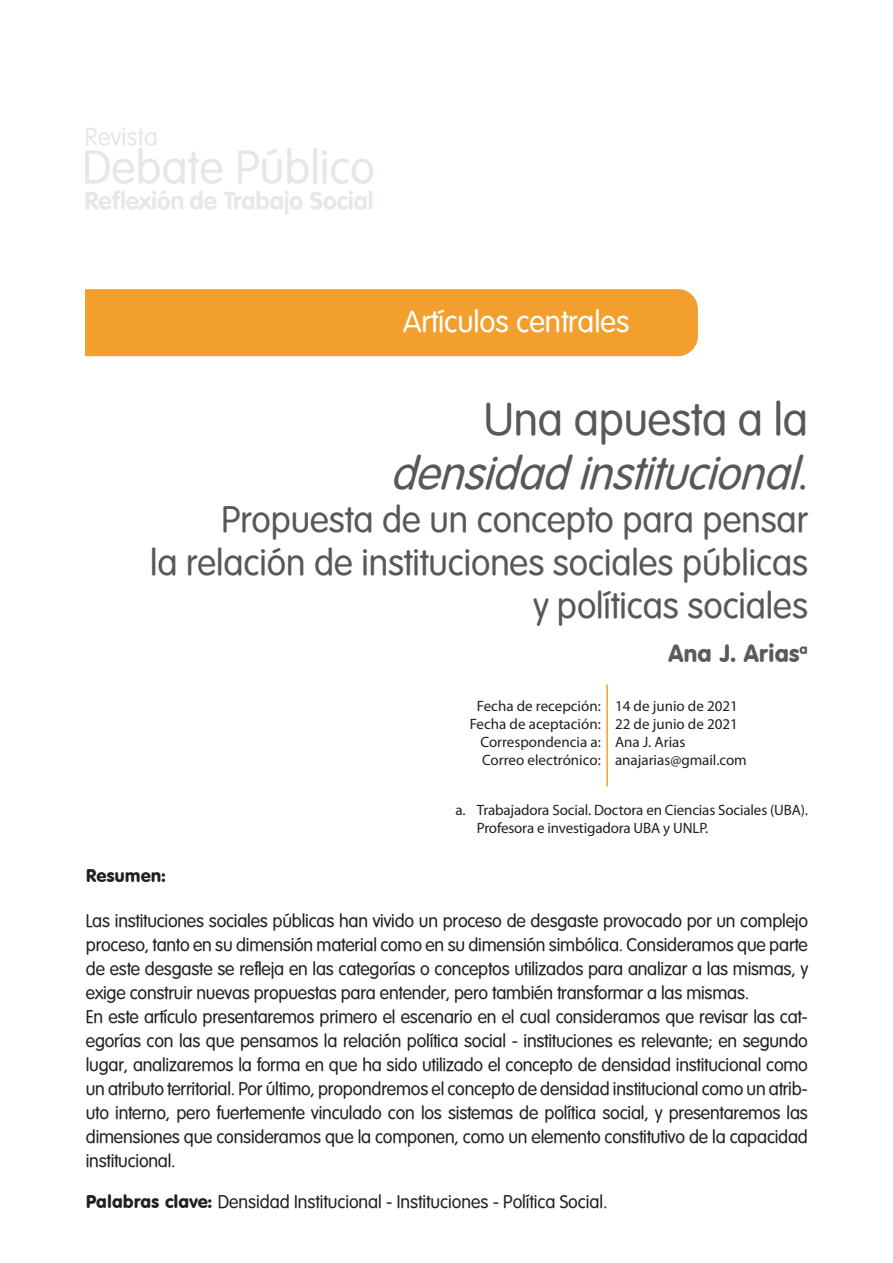
<style>
.page{position:relative;width:893px;height:1263px;background:#fff}
.page>*{position:absolute;margin:0;border:0;box-sizing:border-box;transform-origin:0 0}
.t1{font:italic 45px "VAG Rounded Lt Normal";color:#57585a}
.t2{font:45px "VAG Rounded Lt Normal";color:#57585a}
.t3{font:36px "VAG Rounded Lt Normal";color:#57585a}
.t4{font:30px "VAG Rounded Lt Normal";color:#fff}
.t5{font:24px "VAG Rounded BT";color:#5a5a5d}
.t6{font:18px/24px "VAG Rounded Lt Normal";letter-spacing:-.01em;color:#231f20;text-align:justify}
.t7{font:18px "VAG Rounded BT";color:#231f20}
.t8{font:15px/18px "Myriad Pro";color:#231f20}
.s1{font-style:normal}
.s2{font-family:"VAG Rounded BT"}
</style>
<div class="page">
<div style="left:85px;top:289px;width:613px;height:67px;background:#f39f2d"></div>
<svg style="left:85px;top:128px;width:137px;height:56px"></svg>
<svg style="left:238px;top:148px;width:71px;height:36px"></svg>
<hr style="left:313px;top:148px;width:4px;height:36px;background:#e5e8ea;border-radius:2px">
<svg style="left:322px;top:150px;width:51px;height:34px"></svg>
<svg style="left:86px;top:190px;width:34px;height:20px"></svg>
<hr style="left:121px;top:190px;width:4px;height:20px;background:#e5e8ea;border-radius:2px">
<svg style="left:126px;top:190px;width:57px;height:20px"></svg>
<svg style="left:190px;top:190px;width:27px;height:20px"></svg>
<svg style="left:223px;top:190px;width:80px;height:25px"></svg>
<svg style="left:310px;top:191px;width:57px;height:19px"></svg>
<hr style="left:369px;top:190px;width:3px;height:20px;background:#e5e8ea;border-radius:2px">
<hr style="left:606px;top:684px;width:2px;height:102px;background:#f39f2d">
<p class="t4" style="left:403px;top:304px;width:228px">Artículos centrales</p>
<p class="t2" style="left:484px;top:393px;width:326px">Una apuesta a la</p>
<p class="t1" style="left:390px;top:447px;width:422px">densidadinstitucional<span class="s1">.</span></p>
<p class="t3" style="left:222px;top:498px;width:588px">Propuesta de un concepto para pensar</p>
<p class="t3" style="left:150px;top:542px;width:659px">la relación de instituciones sociales públicas</p>
<p class="t3" style="left:533px;top:585px;width:276px">y políticas sociales</p>
<p class="t8" style="left:477px;top:697px;width:125px">Fecha de recepción:</p>
<p class="t8" style="left:470px;top:715px;width:132px">Fecha de aceptación:</p>
<p class="t8" style="left:480px;top:733px;width:122px">Correspondencia a:</p>
<p class="t8" style="left:482px;top:751px;width:120px">Correo electrónico:</p>
<p class="t5" style="left:668px;top:638px;width:141px">Ana J. Arias<sup>a</sup></p>
<p class="t8" style="left:615px;top:697px;width:124px">14 de junio de 2021</p>
<p class="t8" style="left:615px;top:715px;width:124px">22 de junio de 2021</p>
<p class="t8" style="left:615px;top:733px;width:72px">Ana J. Arias</p>
<p class="t8" style="left:615px;top:751px;width:133px">anajarias@gmail.com</p>
<p class="t8" style="left:477px;top:801px;width:333px;text-indent:-21px">a. Trabajadora Social. Doctora en Ciencias Sociales (UBA).<br>Profesora e investigadora UBA y UNLP.</p>
<p class="t7" style="left:86px;top:864px;width:81px">Resumen:</p>
<p class="t6" style="left:86px;top:909px;width:724px">Las instituciones sociales públicas han vivido un proceso de desgaste provocado por un complejo proceso, tanto en su dimensión material como en su dimensión simbólica. Consideramos que parte de este desgaste se refleja en las categorías o conceptos utilizados para analizar a las mismas, y exige construir nuevas propuestas para entender, pero también transformar a las mismas.</p>
<p class="t6" style="left:86px;top:1005px;width:724px">En este artículo presentaremos primero el escenario en el cual consideramos que revisar las cat&shy;egorías con las que pensamos la relación política social - instituciones es relevante; en segundo lugar, analizaremos la forma en que ha sido utilizado el concepto de densidad institucional como un atributo territorial. Por último, propondremos el concepto de densidad institucional como un atrib&shy;uto interno, pero fuertemente vinculado con los sistemas de política social, y presentaremos las dimensiones que consideramos que la componen, como un elemento constitutivo de la capacidad institucional.</p>
<p class="t6" style="left:86px;top:1189px;width:523px"><span class="s2">Palabras clave:</span> Densidad Institucional - Instituciones - Política Social.</p>
</div>
